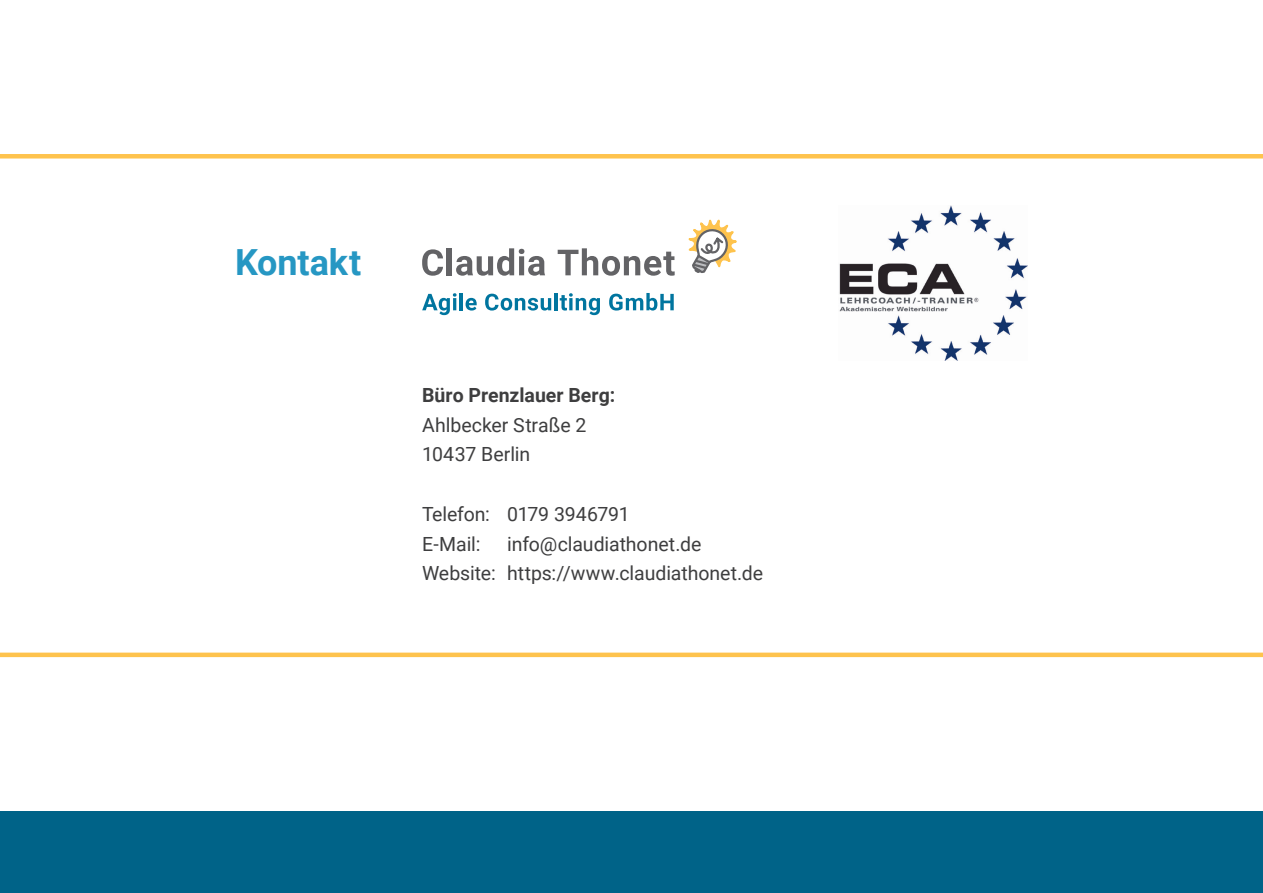
<style>
.page{position:relative;width:1263px;height:893px;background:#fff}
.page>*{position:absolute;margin:0;border:0;box-sizing:border-box;transform-origin:0 0}
.t1{font:700 36px "Roboto";color:#2697c3}
.t2{font:19.5px/29.7px "Roboto";letter-spacing:-.005em;color:#3e3e3f}
.t3{font:700 19.5px "Roboto";color:#3e3e3f}
</style>
<div class="page">
<div style="left:0;top:811px;width:1263px;height:82px;background:#006388"></div>
<img style="left:839px;top:205px;width:189px;height:156px">
<svg style="left:422px;top:293px;width:34px;height:22px"></svg>
<hr style="left:460px;top:293px;width:3px;height:17px;background:#00759f">
<svg style="left:466px;top:298px;width:11px;height:13px"></svg>
<svg style="left:485px;top:294px;width:66px;height:17px"></svg>
<hr style="left:554px;top:293px;width:4px;height:17px;background:#00759f">
<svg style="left:560px;top:293px;width:40px;height:22px"></svg>
<svg style="left:609px;top:293px;width:65px;height:18px"></svg>
<svg style="left:422px;top:249px;width:21px;height:27px"></svg>
<div style="left:447px;top:248px;width:5px;height:27px;background:#636366"></div>
<svg style="left:456px;top:248px;width:89px;height:28px"></svg>
<svg style="left:558px;top:221px;width:179px;height:55px"></svg>
<div style="left:0;top:154px;width:1263px;height:5px;background:#fec34d"></div>
<hr style="left:0;top:653px;width:1263px;height:4px;background:#fec34d">
<h1 class="t1" style="left:235px;top:237px;width:128px">Kontakt</h1>
<p class="t3" style="left:422px;top:381px;width:194px">Büro Prenzlauer Berg:</p>
<p class="t2" style="left:422px;top:409px;width:166px">Ahlbecker Straße 2<br>10437 Berlin</p>
<p class="t2" style="left:422px;top:498px;width:209px">Telefon: 0179 3946791<br>E-Mail:</p>
<p class="t2" style="left:422px;top:528px;width:342px;text-indent:85px">info@claudiathonet.de<br>Website: https://www.claudiathonet.de</p>
</div>
